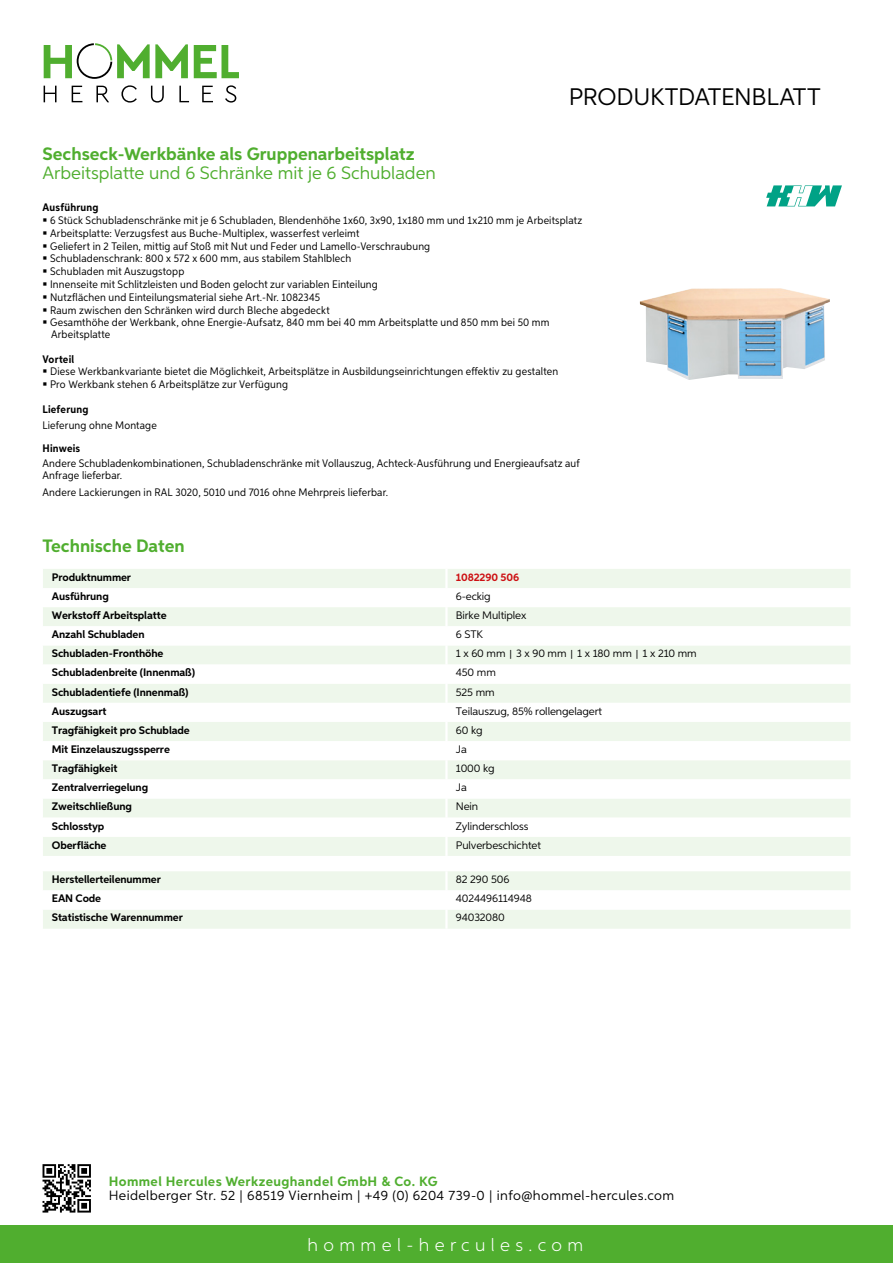
<style>
.page{position:relative;width:893px;height:1263px;background:#fff}
.page>*{position:absolute;margin:0;border:0;box-sizing:border-box;transform-origin:0 0}
.t1{font:24px "Aspira";letter-spacing:-.01em;color:#000}
.t2{font:700 18px "Aspira";color:#50ae2f}
.t3{font:18px "Aspira";color:#50ae2f}
.t4{font:300 18px "Aspira";letter-spacing:.3em;color:#fff}
.t5{font:13.5px "Aspira";letter-spacing:.03em;color:#000}
.t6{font:700 13.5px "Aspira";letter-spacing:.03em;color:#50ae2f}
.t7{font:10.95px/12.8px "Aspira Nar";letter-spacing:.015em;color:#000}
.t8{font:700 10.95px "Aspira";letter-spacing:-.01em;color:#000}
.t9{font:10.95px "Aspira";letter-spacing:-.01em;color:#000}
.t10{font:700 10.95px "Aspira Nar";letter-spacing:.02em;color:#000}
.t11{font:700 10.95px "Aspira";letter-spacing:-.01em;color:#cd1013}
.s1{font-family:"Wuerth Global";font-size:10.5px}
</style>
<div class="page">
<div style="left:0;top:1226px;width:893px;height:37px;background:#50ae2f"></div>
<svg style="left:43px;top:1164px;width:48px;height:48px"></svg>
<svg style="left:194px;top:45px;width:45px;height:33px"></svg>
<svg style="left:44px;top:43px;width:144px;height:36px"></svg>
<svg style="left:44px;top:86px;width:13px;height:16px"></svg>
<svg style="left:72px;top:86px;width:10px;height:16px"></svg>
<svg style="left:96px;top:86px;width:13px;height:16px"></svg>
<svg style="left:121px;top:85px;width:16px;height:18px"></svg>
<svg style="left:151px;top:86px;width:13px;height:17px"></svg>
<svg style="left:179px;top:86px;width:10px;height:16px"></svg>
<svg style="left:202px;top:86px;width:11px;height:16px"></svg>
<svg style="left:225px;top:85px;width:11px;height:18px"></svg>
<div style="left:43px;top:569px;width:807px;height:287px;background:#eef7eb"></div>
<svg style="left:43px;top:588px;width:807px;height:249px"></svg>
<hr style="left:445px;top:569px;width:3px;height:19px;background:#fff">
<hr style="left:445px;top:588px;width:3px;height:19px;background:#fff">
<hr style="left:445px;top:607px;width:3px;height:19px;background:#fff">
<hr style="left:445px;top:626px;width:3px;height:19px;background:#fff">
<hr style="left:445px;top:645px;width:3px;height:19px;background:#fff">
<hr style="left:445px;top:664px;width:3px;height:20px;background:#fff">
<hr style="left:445px;top:684px;width:3px;height:19px;background:#fff">
<hr style="left:445px;top:703px;width:3px;height:19px;background:#fff">
<hr style="left:445px;top:722px;width:3px;height:19px;background:#fff">
<hr style="left:445px;top:741px;width:3px;height:19px;background:#fff">
<hr style="left:445px;top:760px;width:3px;height:19px;background:#fff">
<hr style="left:445px;top:779px;width:3px;height:19px;background:#fff">
<hr style="left:445px;top:798px;width:3px;height:20px;background:#fff">
<hr style="left:445px;top:818px;width:3px;height:19px;background:#fff">
<hr style="left:445px;top:837px;width:3px;height:19px;background:#fff">
<svg style="left:43px;top:871px;width:807px;height:58px"></svg>
<hr style="left:445px;top:909px;width:3px;height:20px;background:#fff">
<img style="left:640px;top:288px;width:190px;height:92px">
<svg style="left:766px;top:185px;width:76px;height:21px"></svg>
<h1 class="t1" style="left:569px;top:82px;width:253px">Produktdatenblatt</h1>
<h2 class="t2" style="left:43px;top:142px;width:374px">Sechseck-Werkbänke als Gruppenarbeitsplatz</h2>
<h2 class="t3" style="left:43px;top:162px;width:395px">Arbeitsplatte und 6 Schränke mit je 6 Schubladen</h2>
<p class="t10" style="left:43px;top:201px;width:58px">Ausführung</p>
<p class="t7" style="left:50px;top:214px;width:534px">6 Stück Schubladenschränke mit je 6 Schubladen, Blendenhöhe 1x60, 3x90, 1x180 mm und 1x210 mm je Arbeitsplatz Arbeitsplatte: Verzugsfest aus Buche-Multiplex, wasserfest verleimt<br>Geliefert in 2 Teilen, mittig auf Stoß mit Nut und Feder und Lamello-Verschraubung<br>Schubladenschrank: 800 x 572 x 600 mm, aus stabilem Stahlblech<br>Schubladen mit Auszugstopp<br>Innenseite mit Schlitzleisten und Boden gelocht zur variablen Einteilung<br>Nutzflächen und Einteilungsmaterial siehe Art.-Nr. 1082345<br>Raum zwischen den Schränken wird durch Bleche abgedeckt<br>Gesamthöhe der Werkbank, ohne Energie-Aufsatz, 840 mm bei 40 mm Arbeitsplatte und 850 mm bei 50 mm Arbeitsplatte</p>
<p class="t10" style="left:43px;top:352px;width:33px">Vorteil</p>
<p class="t7" style="left:50px;top:365px;width:509px">Diese Werkbankvariante bietet die Möglichkeit, Arbeitsplätze in Ausbildungseinrichtungen effektiv zu gestalten<br>Pro Werkbank stehen 6 Arbeitsplätze zur Verfügung</p>
<p class="t10" style="left:43px;top:403px;width:47px">Lieferung</p>
<p class="t7" style="left:43px;top:418px;width:116px">Lieferung ohne Montage</p>
<p class="t10" style="left:43px;top:441px;width:39px">Hinweis</p>
<p class="t7" style="left:43px;top:457px;width:539px;line-height:12px">Andere Schubladenkombinationen, Schubladenschränke mit Vollauszug, Achteck-Ausführung und Energieaufsatz auf<br>Anfrage lieferbar.</p>
<p class="t7" style="left:43px;top:486px;width:347px">Andere Lackierungen in RAL 3020, 5010 und 7016 ohne Mehrpreis lieferbar.</p>
<h2 class="t2" style="left:43px;top:535px;width:144px">Technische Daten</h2>
<p class="t8" style="left:52px;top:570px;width:81px">Produktnummer</p>
<p class="t11" style="left:456px;top:570px;width:65px">1082290 506</p>
<p class="t8" style="left:52px;top:589px;width:58px">Ausführung</p>
<p class="t9" style="left:456px;top:589px;width:36px">6-eckig</p>
<p class="t8" style="left:52px;top:609px;width:116px">Werkstoff Arbeitsplatte</p>
<p class="t9" style="left:456px;top:609px;width:72px">Birke Multiplex</p>
<p class="t8" style="left:52px;top:628px;width:94px">Anzahl Schubladen</p>
<p class="t9" style="left:456px;top:628px;width:22px">6 STK</p>
<p class="t8" style="left:52px;top:647px;width:113px">Schubladen-Fronthöhe</p>
<p class="t9" style="left:456px;top:647px;width:242px">1 x 60 mm <span class="s1">|</span> 3 x 90 mm <span class="s1">|</span> 1 x 180 mm <span class="s1">|</span> 1 x 210 mm</p>
<p class="t8" style="left:52px;top:666px;width:145px">Schubladenbreite (Innenmaß)</p>
<p class="t9" style="left:456px;top:666px;width:42px">450 mm</p>
<p class="t8" style="left:52px;top:685px;width:138px">Schubladentiefe (Innenmaß)</p>
<p class="t9" style="left:456px;top:685px;width:40px">525 mm</p>
<p class="t8" style="left:52px;top:704px;width:56px">Auszugsart</p>
<p class="t9" style="left:456px;top:704px;width:148px">Teilauszug, 85% rollengelagert</p>
<p class="t8" style="left:52px;top:723px;width:139px">Tragfähigkeit pro Schublade</p>
<p class="t9" style="left:456px;top:723px;width:28px">60 kg</p>
<p class="t8" style="left:52px;top:742px;width:120px">Mit Einzelauszugssperre</p>
<p class="t9" style="left:456px;top:742px;width:13px">Ja</p>
<p class="t8" style="left:52px;top:762px;width:67px">Tragfähigkeit</p>
<p class="t9" style="left:456px;top:762px;width:40px">1000 kg</p>
<p class="t8" style="left:52px;top:781px;width:98px">Zentralverriegelung</p>
<p class="t9" style="left:456px;top:781px;width:13px">Ja</p>
<p class="t8" style="left:52px;top:800px;width:82px">Zweitschließung</p>
<p class="t9" style="left:456px;top:800px;width:24px">Nein</p>
<p class="t8" style="left:52px;top:819px;width:54px">Schlosstyp</p>
<p class="t9" style="left:456px;top:819px;width:74px">Zylinderschloss</p>
<p class="t8" style="left:52px;top:838px;width:56px">Oberfläche</p>
<p class="t9" style="left:456px;top:838px;width:87px">Pulverbeschichtet</p>
<p class="t8" style="left:52px;top:873px;width:111px">Herstellerteilenummer</p>
<p class="t9" style="left:456px;top:873px;width:55px">82 290 506</p>
<p class="t8" style="left:52px;top:892px;width:51px">EAN Code</p>
<p class="t9" style="left:456px;top:892px;width:78px">4024496114948</p>
<p class="t8" style="left:52px;top:911px;width:132px">Statistische Warennummer</p>
<p class="t9" style="left:456px;top:911px;width:51px">94032080</p>
<p class="t6" style="left:109px;top:1172px;width:330px">Hommel Hercules Werkzeughandel GmbH &amp; Co. KG</p>
<p class="t5" style="left:109px;top:1187px;width:567px">Heidelberger Str. 52 | 68519 Viernheim | +49 (0) 6204 739-0 | info@hommel-hercules.com</p>
<h2 class="t4" style="left:307px;top:1234px;width:277px">hommel-hercules.com</h2>
</div>
